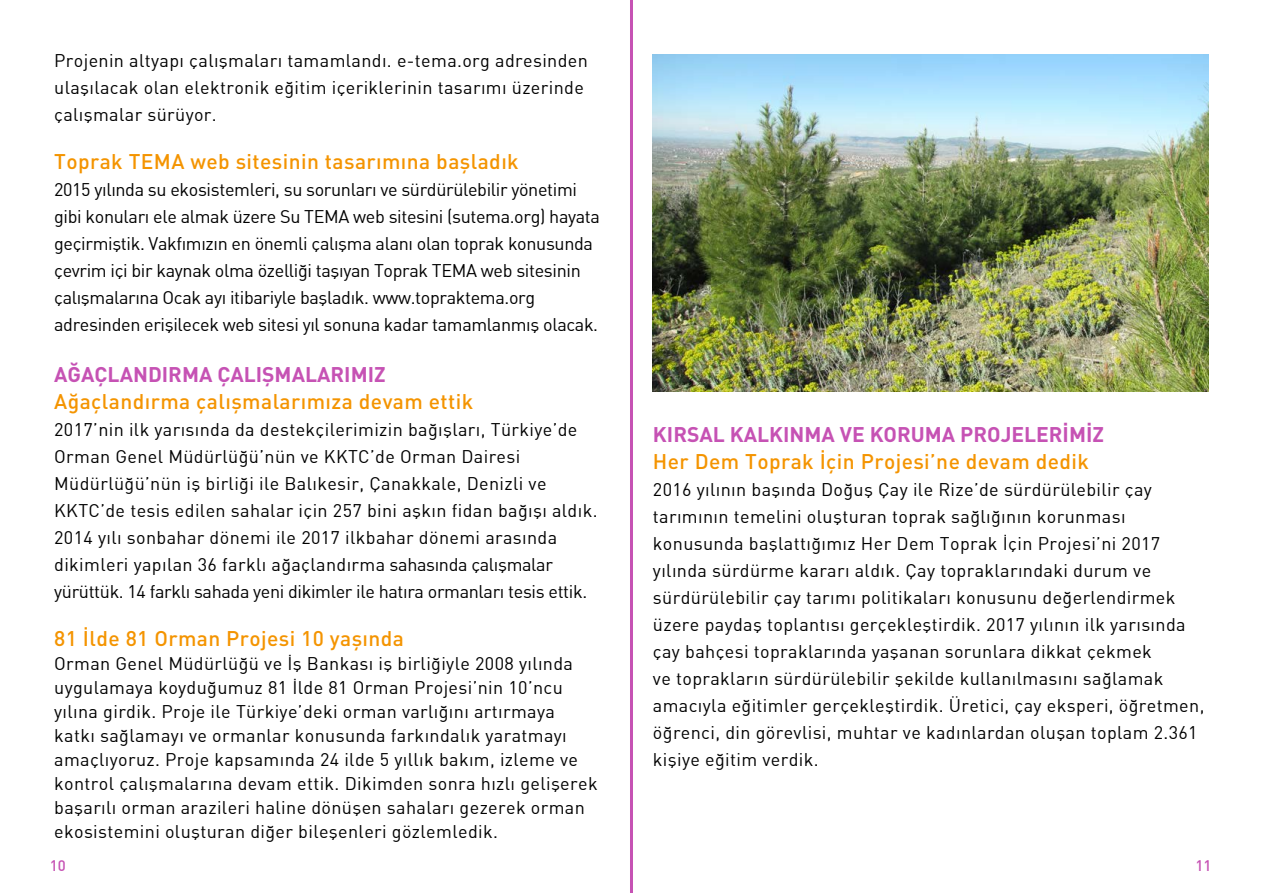
<style>
.page{position:relative;width:1263px;height:893px;background:#fff}
.page>*{position:absolute;margin:0;border:0;box-sizing:border-box;transform-origin:0 0}
.t1{font:21px "DIN Medium";letter-spacing:.02em;color:#f49400}
.t2{font:21px "DIN Bold";color:#c652b4}
.t3{font:18px/27px "DINT";letter-spacing:.02em;color:#000}
.t4{font:18px/27px "DINT";letter-spacing:-.02em;color:#000}
.t5{font:500 15px "DIN Medium T";color:#c652b4}
</style>
<div class="page">
<img style="left:653px;top:54px;width:556px;height:338px">
<hr style="left:630px;top:0;width:3px;height:893px;background:#c652b4">
<p class="t3" style="left:54px;top:46px;width:535px">Projenin altyapı çalışmaları tamamlandı. e-tema.org adresinden ulaşılacak olan elektronik eğitim içeriklerinin tasarımı üzerinde çalışmalar sürüyor.</p>
<p class="t1" style="left:54px;top:148px;width:466px">Toprak TEMA web sitesinin tasarımına başladık</p>
<p class="t4" style="left:54px;top:176px;width:547px">2015 yılında su ekosistemleri, su sorunları ve sürdürülebilir yönetimi gibi konuları ele almak üzere Su TEMA web sitesini (sutema.org) hayata geçirmiştik. Vakfımızın en önemli çalışma alanı olan toprak konusunda çevrim içi bir kaynak olma özelliği taşıyan Toprak TEMA web sitesinin çalışmalarına Ocak ayı itibariyle başladık. www.topraktema.org adresinden erişilecek web sitesi yıl sonuna kadar tamamlanmış olacak.</p>
<p class="t2" style="left:54px;top:361px;width:333px">AĞAÇLANDIRMA ÇALIŞMALARIMIZ</p>
<p class="t1" style="left:54px;top:388px;width:420px">Ağaçlandırma çalışmalarımıza devam ettik</p>
<p class="t3" style="left:54px;top:416px;width:545px">2017’nin ilk yarısında da destekçilerimizin bağışları, Türkiye’de Orman Genel Müdürlüğü’nün ve KKTC’de Orman Dairesi Müdürlüğü’nün iş birliği ile Balıkesir, Çanakkale, Denizli ve KKTC’de tesis edilen sahalar için 257 bini aşkın fidan bağışı aldık.<br>2014 yılı sonbahar dönemi ile 2017 ilkbahar dönemi arasında dikimleri yapılan 36 farklı ağaçlandırma sahasında çalışmalar yürüttük. 14 farklı sahada yeni dikimler ile hatıra ormanları tesis ettik.</p>
<p class="t1" style="left:54px;top:625px;width:351px">81 İlde 81 Orman Projesi 10 yaşında</p>
<p class="t3" style="left:54px;top:651px;width:545px;line-height:24px">Orman Genel Müdürlüğü ve İş Bankası iş birliğiyle 2008 yılında uygulamaya koyduğumuz 81 İlde 81 Orman Projesi’nin 10’ncu yılına girdik. Proje ile Türkiye’deki orman varlığını artırmaya katkı sağlamayı ve ormanlar konusunda farkındalık yaratmayı amaçlıyoruz. Proje kapsamında 24 ilde 5 yıllık bakım, izleme ve kontrol çalışmalarına devam ettik. Dikimden sonra hızlı gelişerek başarılı orman arazileri haline dönüşen sahaları gezerek orman ekosistemini oluşturan diğer bileşenleri gözlemledik.</p>
<p class="t2" style="left:653px;top:421px;width:452px">KIRSAL KALKINMA VE KORUMA PROJELERİMİZ</p>
<p class="t1" style="left:653px;top:448px;width:438px">Her Dem Toprak İçin Projesi’ne devam dedik</p>
<p class="t3" style="left:653px;top:475px;width:553px">2016 yılının başında Doğuş Çay ile Rize’de sürdürülebilir çay tarımının temelini oluşturan toprak sağlığının korunması konusunda başlattığımız Her Dem Toprak İçin Projesi’ni 2017 yılında sürdürme kararı aldık. Çay topraklarındaki durum ve sürdürülebilir çay tarımı politikaları konusunu değerlendirmek üzere paydaş toplantısı gerçekleştirdik. 2017 yılının ilk yarısında çay bahçesi topraklarında yaşanan sorunlara dikkat çekmek<br>ve toprakların sürdürülebilir şekilde kullanılmasını sağlamak amacıyla eğitimler gerçekleştirdik. Üretici, çay eksperi, öğretmen, öğrenci, din görevlisi, muhtar ve kadınlardan oluşan toplam 2.361 kişiye eğitim verdik.</p>
<p class="t5" style="left:50px;top:855px;width:17px">10</p>
<p class="t5" style="left:1195px;top:855px;width:17px">11</p>
</div>
